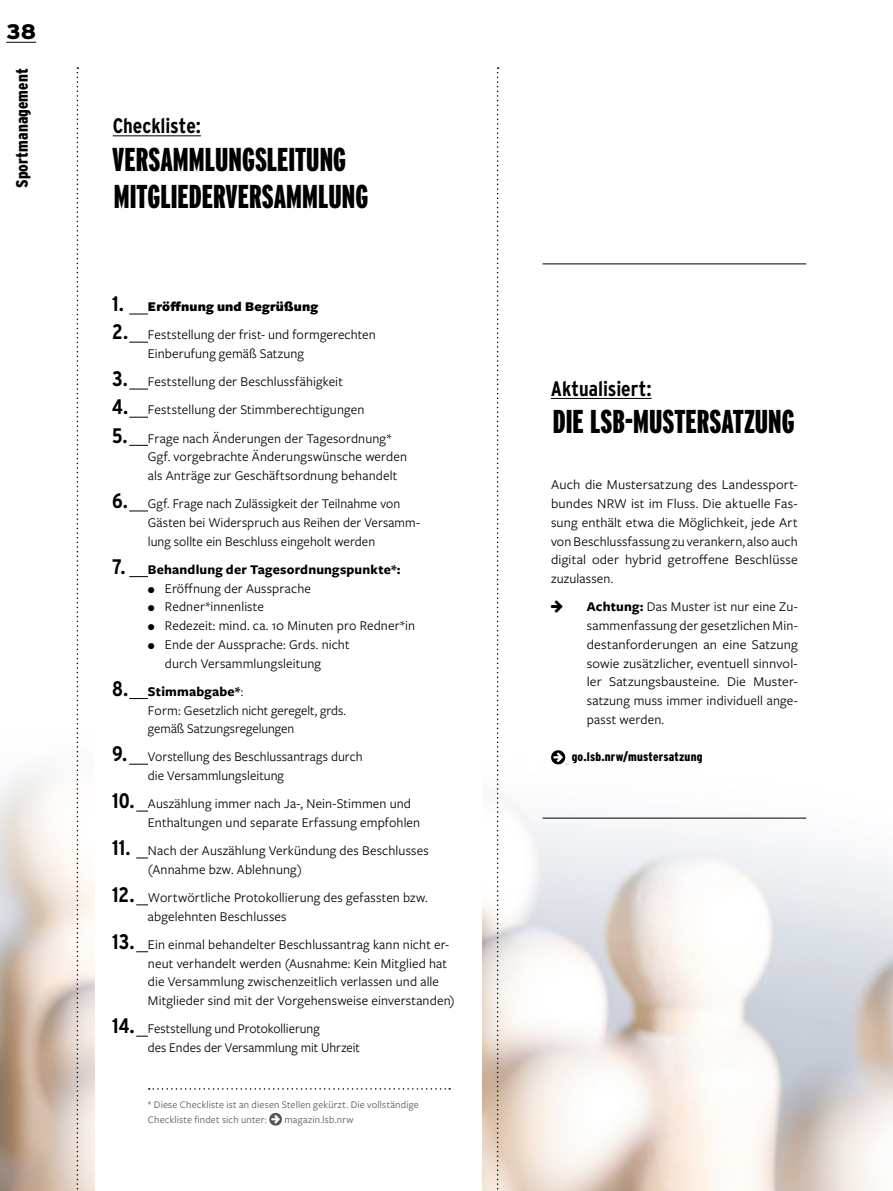
<style>
.page{position:relative;width:893px;height:1191px;background:#fff}
.page>*{position:absolute;margin:0;border:0;box-sizing:border-box;transform-origin:0 0}
.HL-Interstate_Cond{font:900 33px/37.5px "Interstate Compressed";color:#000}
.HL-Interstate_Cond-2{font:700 21px "Interstate Condensed";letter-spacing:-.005em;color:#000}
.t1{font:900 21px "Interstate";color:#000}
.Pagination{font:900 16.5px "Interstate Condensed";letter-spacing:.01em;color:#000}
.fliesstext-sans_Absa{font:13.8px/18.8px "Freight Sans Pro";letter-spacing:.01em;color:#000}
.t2{font:700 13.8px "Freight Sans Pro";letter-spacing:.01em;color:#000}
.t3{font:900 13.8px "Freight Sans Pro";letter-spacing:.015em;color:#000}
.Lead_Inter_Cond__9_5{font:900 12.3px "Interstate Condensed";letter-spacing:.015em;color:#000}
.fliesstext-sans_Absa-2{font:10.5px/14.2px "Freight Sans Pro";letter-spacing:.02em;color:#575654}
.s1{font-family:"Interstate Condensed";font-weight:700;font-size:21px}
.s2{font-family:"Interstate Condensed";font-size:21px}
.s3{font-weight:700}
</style>
<div class="page">
<img style="left:0;top:500px;width:893px;height:691px">
<div style="left:95px;top:67px;width:386px;height:1124px;background:#fff"></div>
<hr style="left:543px;top:817px;width:263px;height:1px;background:#000">
<hr style="left:543px;top:263px;width:263px;height:1px;background:#000">
<hr style="left:113px;top:136px;width:88px;height:1px;background:#000">
<hr style="left:551px;top:398px;width:101px;height:1px;background:#000">
<svg style="left:497px;top:67px;width:2px;height:1124px"></svg>
<svg style="left:77px;top:67px;width:1px;height:1124px"></svg>
<svg style="left:129px;top:314px;width:19px;height:1px"></svg>
<svg style="left:129px;top:342px;width:19px;height:1px"></svg>
<svg style="left:129px;top:389px;width:19px;height:1px"></svg>
<svg style="left:129px;top:417px;width:19px;height:1px"></svg>
<svg style="left:129px;top:445px;width:19px;height:1px"></svg>
<svg style="left:129px;top:511px;width:19px;height:1px"></svg>
<svg style="left:129px;top:576px;width:19px;height:1px"></svg>
<svg style="left:129px;top:698px;width:19px;height:1px"></svg>
<svg style="left:129px;top:764px;width:19px;height:1px"></svg>
<svg style="left:136px;top:811px;width:12px;height:1px"></svg>
<svg style="left:136px;top:857px;width:12px;height:1px"></svg>
<svg style="left:136px;top:904px;width:12px;height:1px"></svg>
<svg style="left:136px;top:951px;width:12px;height:1px"></svg>
<svg style="left:136px;top:1036px;width:12px;height:1px"></svg>
<svg style="left:269px;top:1112px;width:13px;height:13px"></svg>
<svg style="left:551px;top:750px;width:18px;height:15px"></svg>
<svg style="left:149px;top:1088px;width:301px;height:1px"></svg>
<hr style="left:6px;top:42px;width:30px;height:1px;background:#000">
<svg style="left:551px;top:600px;width:11px;height:13px"></svg>
<h2 class="t1" style="left:6px;top:20px;width:31px">38</h2>
<p class="Pagination" style="left:13px;top:188px;width:121px;rotate:-90deg">Sportmanagement</p>
<p class="HL-Interstate_Cond-2" style="left:113px;top:114px;width:90px">Checkliste:</p>
<p class="HL-Interstate_Cond" style="left:112px;top:140px;width:258px">VERSAMMLUNGSLEITUNG<br>MITGLIEDERVERSAMMLUNG</p>
<p class="t3" style="left:112px;top:297px;width:207px"><span class="s1">1.</span> Eröffnung und Begrüßung</p>
<p class="fliesstext-sans_Absa" style="left:148px;top:325px;width:229px;text-indent:-36px"><span class="s1">2.</span> Feststellung der frist- und formgerechten<br>Einberufung gemäß Satzung</p>
<p class="fliesstext-sans_Absa" style="left:112px;top:372px;width:232px"><span class="s1">3.</span> Feststellung der Beschlussfähigkeit</p>
<p class="fliesstext-sans_Absa" style="left:112px;top:400px;width:254px"><span class="s1">4.</span> Feststellung der Stimmberechtigungen</p>
<p class="fliesstext-sans_Absa" style="left:148px;top:428px;width:261px;text-indent:-36px"><span class="s1">5.</span> Frage nach Änderungen der Tagesordnung*<br>Ggf. vorgebrachte Änderungswünsche werden als Anträge zur Geschäftsordnung behandelt</p>
<p class="fliesstext-sans_Absa" style="left:148px;top:494px;width:274px;text-indent:-36px"><span class="s1">6.</span> Ggf. Frage nach Zulässigkeit der Teilnahme von<br>Gästen bei Widerspruch aus Reihen der Versamm&shy;lung sollte ein Beschluss eingeholt werden</p>
<p class="t2" style="left:112px;top:560px;width:290px"><span class="s2">7.</span> Behandlung der Tagesordnungspunkte*:</p>
<p class="fliesstext-sans_Absa" style="left:165px;top:578px;width:148px">Eröffnung der Aussprache</p>
<p class="fliesstext-sans_Absa" style="left:165px;top:597px;width:101px">Redner*innenliste</p>
<p class="fliesstext-sans_Absa" style="left:165px;top:615px;width:252px">Redezeit: mind. ca. 10 Minuten pro Redner*in</p>
<p class="fliesstext-sans_Absa" style="left:165px;top:634px;width:186px">Ende der Aussprache: Grds. nicht durch Versammlungsleitung</p>
<p class="fliesstext-sans_Absa" style="left:148px;top:681px;width:200px;text-indent:-36px"><span class="s1">8.</span> <span class="s3">Stimmabgabe*</span>:<br>Form: Gesetzlich nicht geregelt, grds. gemäß Satzungsregelungen</p>
<p class="fliesstext-sans_Absa" style="left:148px;top:747px;width:216px;text-indent:-36px"><span class="s1">9.</span> Vorstellung des Beschlussantrags durch die Versammlungsleitung</p>
<p class="fliesstext-sans_Absa" style="left:148px;top:794px;width:274px;text-indent:-36px"><span class="s1">10.</span> Auszählung immer nach Ja-, Nein-Stimmen und<br>Enthaltungen und separate Erfassung empfohlen</p>
<p class="fliesstext-sans_Absa" style="left:148px;top:840px;width:282px;text-indent:-36px"><span class="s1">11.</span> Nach der Auszählung Verkündung des Beschlusses (Annahme bzw. Ablehnung)</p>
<p class="fliesstext-sans_Absa" style="left:148px;top:887px;width:281px;text-indent:-36px"><span class="s1">12.</span> Wortwörtliche Protokollierung des gefassten bzw. abgelehnten Beschlusses</p>
<p class="fliesstext-sans_Absa" style="left:148px;top:934px;width:308px;text-indent:-36px"><span class="s1">13.</span> Ein einmal behandelter Beschlussantrag kann nicht er&shy;neut verhandelt werden (Ausnahme: Kein Mitglied hat die Versammlung zwischenzeitlich verlassen und alle Mitglieder sind mit der Vorgehensweise einverstanden)</p>
<p class="fliesstext-sans_Absa" style="left:148px;top:1019px;width:214px;text-indent:-36px"><span class="s1">14.</span> Feststellung und Protokollierung<br>des Endes der Versammlung mit Uhrzeit</p>
<p class="fliesstext-sans_Absa-2" style="left:148px;top:1097px;width:272px">* Diese Checkliste ist an diesen Stellen gekürzt. Die vollständige<br>Checkliste findet sich unter:</p>
<p class="fliesstext-sans_Absa-2" style="left:284px;top:1111px;width:71px">magazin.lsb.nrw</p>
<p class="HL-Interstate_Cond-2" style="left:551px;top:376px;width:102px">Aktualisiert:</p>
<p class="HL-Interstate_Cond" style="left:553px;top:403px;width:244px">DIE LSB-MUSTERSATZUNG</p>
<p class="fliesstext-sans_Absa" style="left:551px;top:475px;width:248px;text-align:justify">Auch die Mustersatzung des Landessport&shy;bundes NRW ist im Fluss. Die aktuelle Fas&shy;sung enthält etwa die Möglichkeit, jede Art von Beschlussfassung zu verankern, also auch digital oder hybrid getroffene Beschlüsse zuzulassen.</p>
<p class="fliesstext-sans_Absa" style="left:587px;top:597px;width:212px;text-align:justify"><span class="s3">Achtung:</span> Das Muster ist nur eine Zu&shy;sammenfassung der gesetzlichen Min&shy;destanforderungen an eine Satzung sowie zusätzlicher, eventuell sinnvol&shy;ler Satzungsbausteine. Die Muster&shy;satzung muss immer individuell ange&shy;passt werden.</p>
<p class="Lead_Inter_Cond__9_5" style="left:572px;top:750px;width:132px">go.lsb.nrw/mustersatzung</p>
</div>
